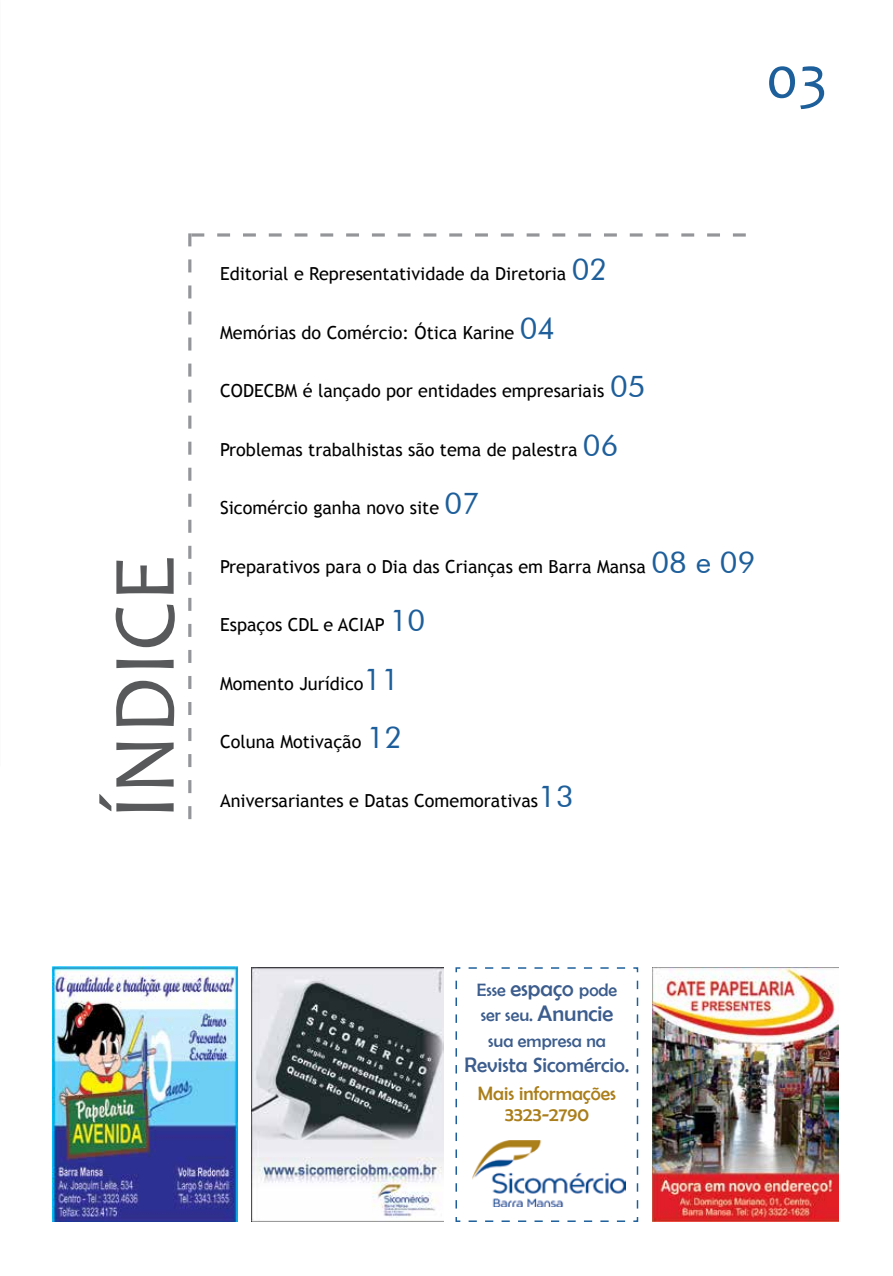
<style>
.page{position:relative;width:893px;height:1276px;background:#fff}
.page>*{position:absolute;margin:0;border:0;box-sizing:border-box;transform-origin:0 0}
.t1{font:90px "Candara";color:#58595b}
.t2{font:60px "Candara";color:#1d5f9a}
.t3{font:21px "Berlin Sans FB";color:#3c5d8d}
.t4{font:19.5px/21px "Berlin Sans FB";color:#aa7e1a;text-align:center}
.t5{font:18px "Trebuchet MS";color:#000}
.t6{font:18px/25.5px "Berlin Sans FB";color:#3c5d8d;text-align:center}
.s1{font-family:"Futura BT";font-size:30px;color:#1e5f9b}
.s2{font-size:22.5px}
</style>
<div class="page">
<svg style="left:188px;top:233px;width:558px;height:586px"></svg>
<img style="left:52px;top:966px;width:186px;height:256px">
<img style="left:652px;top:967px;width:187px;height:255px">
<img style="left:252px;top:967px;width:191px;height:255px">
<svg style="left:455px;top:967px;width:184px;height:255px"></svg>
<img style="left:472px;top:1141px;width:153px;height:65px">
<h2 class="t2" style="left:766px;top:40px;width:64px">03</h2>
<h1 class="t1" style="left:88px;top:820px;width:266px;rotate:-90deg">ÍNDICE</h1>
<p class="t5" style="left:220px;top:263px;width:389px">Editorial e Representatividade da Diretoria <span class="s1">02</span></p>
<p class="t5" style="left:220px;top:321px;width:337px">Memórias do Comércio: Ótica Karine <span class="s1">04</span></p>
<p class="t5" style="left:220px;top:380px;width:427px">CODECBM é lançado por entidades empresariais <span class="s1">05</span></p>
<p class="t5" style="left:220px;top:438px;width:400px">Problemas trabalhistas são tema de palestra <span class="s1">06</span></p>
<p class="t5" style="left:220px;top:497px;width:261px">Sicomércio ganha novo site <span class="s1">07</span></p>
<p class="t5" style="left:220px;top:555px;width:537px">Preparativos para o Dia das Crianças em Barra Mansa <span class="s1">08 e 09</span></p>
<p class="t5" style="left:220px;top:614px;width:207px">Espaços CDL e ACIAP <span class="s1">10</span></p>
<p class="t5" style="left:220px;top:672px;width:180px">Momento Jurídico<span class="s1">11</span></p>
<p class="t5" style="left:220px;top:731px;width:184px">Coluna Motivação <span class="s1">12</span></p>
<p class="t5" style="left:220px;top:789px;width:355px">Aniversariantes e Datas Comemorativas<span class="s1">13</span></p>
<p class="t6" style="left:477px;top:976px;width:142px">Esse <span class="s2">espaço</span> pode ser seu. <span class="s2">Anuncie </span>sua empresa na</p>
<p class="t3" style="left:465px;top:1053px;width:166px">Revista Sicomércio.</p>
<p class="t4" style="left:478px;top:1082px;width:140px">Mais informações<br>3323-2790</p>
</div>
